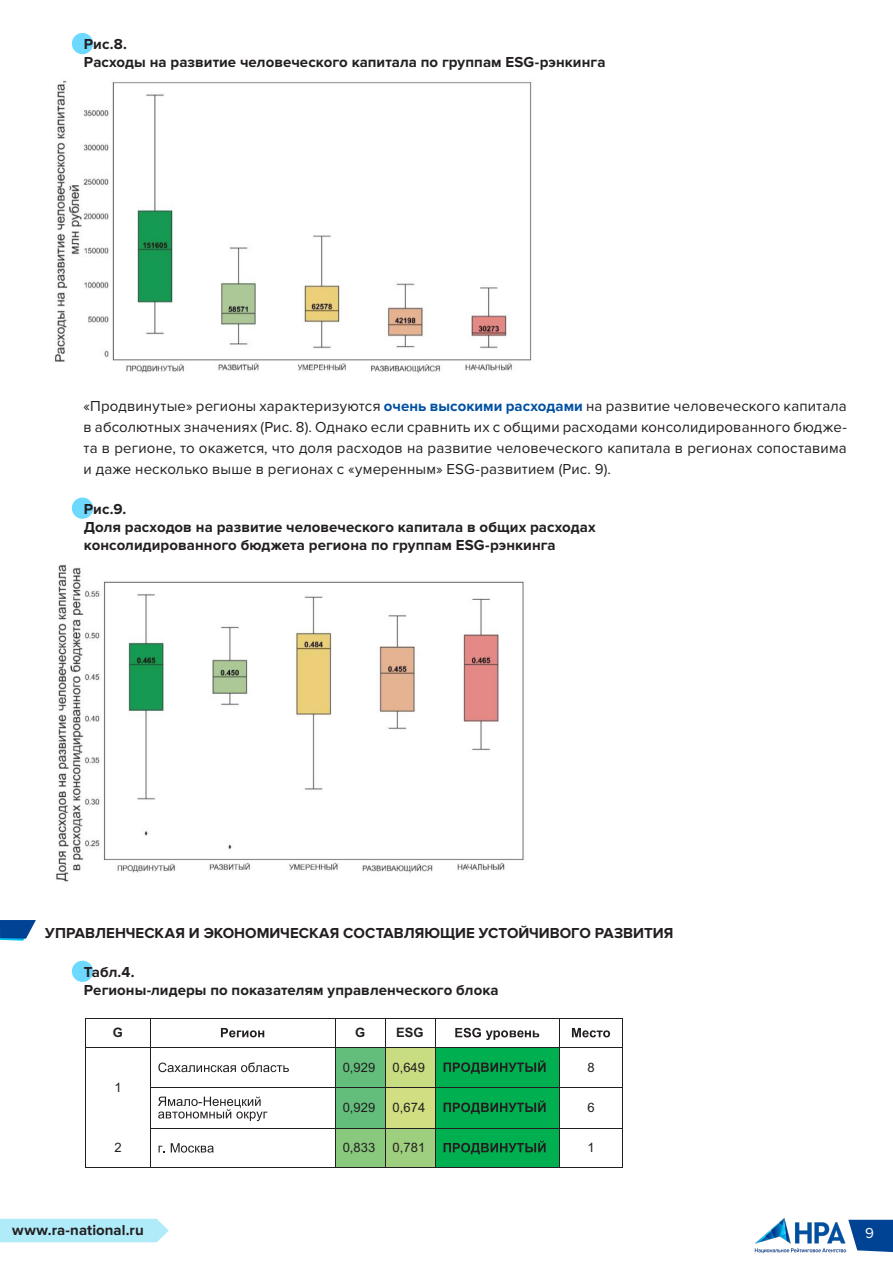
<style>
.page{position:relative;width:893px;height:1263px;background:#fff}
.page>*{position:absolute;margin:0;border:0;box-sizing:border-box;transform-origin:0 0}
.t1{font:15px/21px "Proxima Nova";letter-spacing:.01em;color:#231f20;text-align:justify}
.t2{font:700 15px/18px "Proxima Nova";letter-spacing:.005em;color:#231f20}
.t3{font:15px "Proxima Nova";color:#fff}
.t4{font:13.05px "Arial";color:#231f20}
.t5{font:700 13.05px "Arial";color:#231f20}
.s1{font-weight:700;color:#0050a2}
</style>
<div class="page">
<img style="left:56px;top:564px;width:468px;height:318px">
<img style="left:54px;top:80px;width:478px;height:293px">
<div style="left:0;top:1219px;width:169px;height:23px;background:#b0ebfa"></div>
<img style="left:754px;top:1218px;width:93px;height:35px">
<svg style="left:848px;top:1220px;width:45px;height:32px"></svg>
<div style="left:72px;top:33px;width:21px;height:21px;background:#6dd9ff;border-radius:50%"></div>
<div style="left:72px;top:497px;width:21px;height:22px;background:#6dd9ff;border-radius:50%"></div>
<svg style="left:0;top:920px;width:36px;height:21px"></svg>
<div style="left:72px;top:961px;width:21px;height:21px;background:#6dd9ff;border-radius:50%"></div>
<svg style="left:221px;top:1028px;width:43px;height:9px"></svg>
<svg style="left:455px;top:1028px;width:84px;height:12px"></svg>
<svg style="left:572px;top:1028px;width:38px;height:9px"></svg>
<hr style="left:86px;top:1018px;width:64px;height:1px;background:#231f20">
<hr style="left:151px;top:1018px;width:184px;height:1px;background:#231f20">
<hr style="left:336px;top:1018px;width:49px;height:1px;background:#231f20">
<hr style="left:386px;top:1018px;width:49px;height:1px;background:#231f20">
<hr style="left:435px;top:1018px;width:124px;height:1px;background:#231f20">
<hr style="left:560px;top:1018px;width:62px;height:1px;background:#231f20">
<svg style="left:158px;top:1062px;width:131px;height:10px"></svg>
<div style="left:336px;top:1048px;width:49px;height:39px;background:#63be7b"></div>
<div style="left:385px;top:1048px;width:50px;height:39px;background:#c8dc81"></div>
<div style="left:435px;top:1048px;width:124px;height:39px;background:#00b050"></div>
<svg style="left:444px;top:1060px;width:102px;height:14px"></svg>
<svg style="left:85px;top:1018px;width:1px;height:30px"></svg>
<hr style="left:86px;top:1047px;width:64px;height:1px;background:#231f20">
<svg style="left:150px;top:1018px;width:1px;height:30px"></svg>
<hr style="left:151px;top:1047px;width:184px;height:1px;background:#231f20">
<svg style="left:335px;top:1018px;width:1px;height:30px"></svg>
<hr style="left:336px;top:1047px;width:49px;height:1px;background:#231f20">
<svg style="left:385px;top:1018px;width:1px;height:30px"></svg>
<hr style="left:386px;top:1047px;width:49px;height:1px;background:#231f20">
<svg style="left:435px;top:1019px;width:1px;height:28px"></svg>
<hr style="left:435px;top:1047px;width:124px;height:1px;background:#231f20">
<svg style="left:559px;top:1018px;width:1px;height:30px"></svg>
<hr style="left:560px;top:1047px;width:62px;height:1px;background:#231f20">
<svg style="left:622px;top:1018px;width:1px;height:30px"></svg>
<hr style="left:85px;top:1048px;width:1px;height:39px;background:#231f20">
<hr style="left:150px;top:1048px;width:1px;height:39px;background:#231f20">
<hr style="left:335px;top:1048px;width:1px;height:39px;background:#231f20">
<hr style="left:385px;top:1048px;width:1px;height:39px;background:#231f20">
<hr style="left:435px;top:1048px;width:1px;height:39px;background:#231f20">
<hr style="left:559px;top:1048px;width:1px;height:39px;background:#231f20">
<hr style="left:622px;top:1048px;width:1px;height:39px;background:#231f20">
<svg style="left:158px;top:1096px;width:109px;height:25px"></svg>
<div style="left:336px;top:1087px;width:49px;height:41px;background:#63be7b"></div>
<div style="left:385px;top:1087px;width:50px;height:41px;background:#d2de82"></div>
<div style="left:435px;top:1087px;width:124px;height:41px;background:#00b050"></div>
<svg style="left:444px;top:1100px;width:102px;height:14px"></svg>
<hr style="left:151px;top:1087px;width:184px;height:1px;background:#231f20">
<hr style="left:336px;top:1087px;width:49px;height:1px;background:#231f20">
<hr style="left:386px;top:1087px;width:49px;height:1px;background:#231f20">
<hr style="left:435px;top:1087px;width:124px;height:1px;background:#231f20">
<hr style="left:560px;top:1087px;width:62px;height:1px;background:#231f20">
<hr style="left:85px;top:1087px;width:1px;height:41px;background:#231f20">
<hr style="left:150px;top:1087px;width:1px;height:41px;background:#231f20">
<hr style="left:335px;top:1087px;width:1px;height:41px;background:#231f20">
<hr style="left:385px;top:1087px;width:1px;height:41px;background:#231f20">
<hr style="left:435px;top:1087px;width:1px;height:41px;background:#231f20">
<hr style="left:559px;top:1087px;width:1px;height:41px;background:#231f20">
<hr style="left:622px;top:1087px;width:1px;height:41px;background:#231f20">
<svg style="left:171px;top:1143px;width:43px;height:9px"></svg>
<div style="left:336px;top:1128px;width:49px;height:39px;background:#89c97e"></div>
<div style="left:385px;top:1128px;width:50px;height:39px;background:#9ecf7f"></div>
<div style="left:435px;top:1128px;width:124px;height:39px;background:#00b050"></div>
<svg style="left:444px;top:1141px;width:102px;height:13px"></svg>
<hr style="left:151px;top:1128px;width:184px;height:1px;background:#231f20">
<hr style="left:336px;top:1128px;width:49px;height:1px;background:#231f20">
<hr style="left:386px;top:1128px;width:49px;height:1px;background:#231f20">
<hr style="left:435px;top:1128px;width:124px;height:1px;background:#231f20">
<hr style="left:560px;top:1128px;width:62px;height:1px;background:#231f20">
<hr style="left:85px;top:1128px;width:1px;height:39px;background:#231f20">
<hr style="left:150px;top:1128px;width:1px;height:39px;background:#231f20">
<hr style="left:335px;top:1128px;width:1px;height:39px;background:#231f20">
<hr style="left:385px;top:1128px;width:1px;height:39px;background:#231f20">
<hr style="left:435px;top:1128px;width:1px;height:39px;background:#231f20">
<hr style="left:559px;top:1128px;width:1px;height:39px;background:#231f20">
<hr style="left:622px;top:1128px;width:1px;height:39px;background:#231f20">
<hr style="left:86px;top:1167px;width:64px;height:1px;background:#231f20">
<hr style="left:151px;top:1167px;width:184px;height:1px;background:#231f20">
<hr style="left:336px;top:1167px;width:49px;height:1px;background:#231f20">
<hr style="left:386px;top:1167px;width:49px;height:1px;background:#231f20">
<hr style="left:435px;top:1167px;width:124px;height:1px;background:#231f20">
<hr style="left:560px;top:1167px;width:62px;height:1px;background:#231f20">
<p class="t2" style="left:84px;top:36px;width:44px">Рис.8.</p>
<p class="t2" style="left:84px;top:54px;width:523px">Расходы на развитие человеческого капитала по группам ESG-рэнкинга</p>
<p class="t1" style="left:84px;top:395px;width:765px">«Продвинутые» регионы характеризуются <span class="s1">очень высокими расходами</span> на развитие человеческого капитала в абсолютных значениях (Рис. 8). Однако если сравнить их с общими расходами консолидированного бюдже&shy;та в регионе, то окажется, что доля расходов на развитие человеческого капитала в регионах сопоставима и даже несколько выше в регионах с «умеренным» ESG-развитием (Рис. 9).</p>
<p class="t2" style="left:84px;top:500px;width:44px">Рис.9.</p>
<p class="t2" style="left:84px;top:518px;width:513px">Доля расходов на развитие человеческого капитала в общих расходах консолидированного бюджета региона по группам ESG-рэнкинга</p>
<p class="t2" style="left:45px;top:924px;width:630px">УПРАВЛЕНЧЕСКАЯ И ЭКОНОМИЧЕСКАЯ СОСТАВЛЯЮЩИЕ УСТОЙЧИВОГО РАЗВИТИЯ</p>
<p class="t2" style="left:84px;top:963px;width:52px">Табл.4.</p>
<p class="t2" style="left:84px;top:981px;width:416px">Регионы-лидеры по показателям управленческого блока</p>
<p class="t5" style="left:113px;top:1023px;width:12px">G</p>
<p class="t5" style="left:355px;top:1023px;width:12px">G</p>
<p class="t5" style="left:396px;top:1023px;width:29px">ESG</p>
<p class="t4" style="left:114px;top:1079px;width:9px">1</p>
<p class="t4" style="left:198px;top:1092px;width:6px">-</p>
<p class="t4" style="left:343px;top:1058px;width:34px">0,929</p>
<p class="t4" style="left:393px;top:1058px;width:34px">0,649</p>
<p class="t4" style="left:587px;top:1058px;width:9px">8</p>
<p class="t4" style="left:343px;top:1098px;width:34px">0,929</p>
<p class="t4" style="left:393px;top:1098px;width:34px">0,674</p>
<p class="t4" style="left:587px;top:1098px;width:9px">6</p>
<p class="t4" style="left:114px;top:1139px;width:9px">2</p>
<p class="t4" style="left:343px;top:1139px;width:34px">0,833</p>
<p class="t4" style="left:393px;top:1139px;width:34px">0,781</p>
<p class="t4" style="left:587px;top:1139px;width:9px">1</p>
<p class="t4" style="left:114px;top:1218px;width:9px">4</p>
<p class="t2" style="left:12px;top:1222px;width:133px">www.ra-national.ru</p>
<p class="t3" style="left:865px;top:1224px;width:10px">9</p>
</div>
